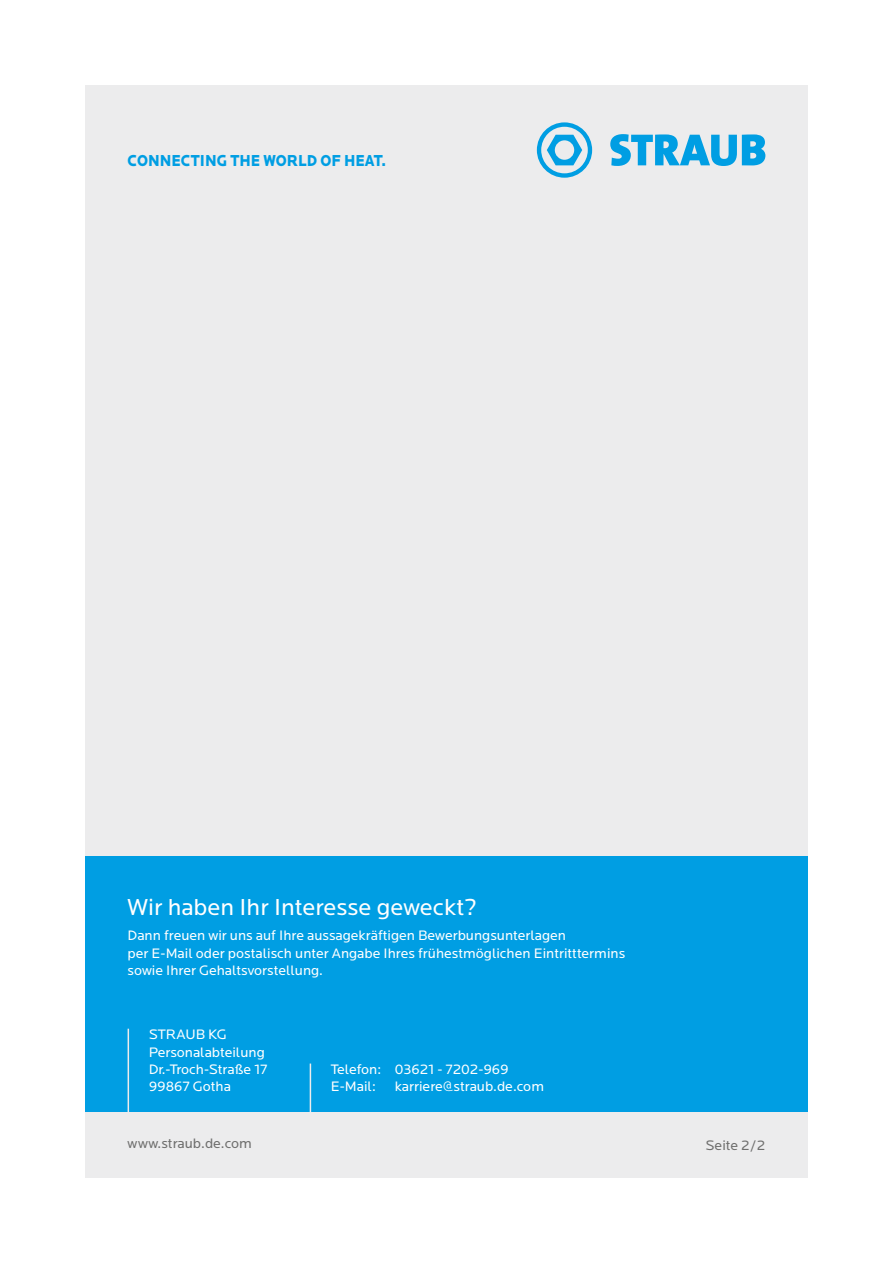
<style>
.page{position:relative;width:893px;height:1263px;background:#fff}
.page>*{position:absolute;margin:0;border:0;box-sizing:border-box;transform-origin:0 0}
.t1{font:24px "Locator";color:#fff}
.t2{font:900 16.5px "Locator";color:#009ee3;scale:.88 1}
.t3{font:14.25px/17.1px "Locator";color:#fff}
.t4{font:14.25px "Locator";color:#6f6f6e}
</style>
<div class="page">
<div style="left:85px;top:85px;width:723px;height:1093px;background:#ececed"></div>
<svg style="left:537px;top:122px;width:228px;height:56px"></svg>
<div style="left:85px;top:857px;width:723px;height:255px;background:#009ee3"></div>
<hr style="left:128px;top:1029px;width:1px;height:106px;background:#ececed">
<hr style="left:310px;top:1063px;width:1px;height:72px;background:#ececed">
<p class="t2" style="left:128px;top:150px;width:295px">CONNECTING THE WORLD OF HEAT.</p>
<h1 class="t1" style="left:128px;top:894px;width:351px">Wir haben Ihr Interesse geweckt?</h1>
<p class="t3" style="left:128px;top:927px;width:499px">Dann freuen wir uns auf Ihre aussagekräftigen Bewerbungsunterlagen<br>per E-Mail oder postalisch unter Angabe Ihres frühestmöglichen Eintritttermins sowie Ihrer Gehaltsvorstellung.</p>
<p class="t3" style="left:149px;top:1026px;width:120px">STRAUB KG<br>Personalabteilung<br>Dr.-Troch-Straße 17<br>99867 Gotha</p>
<p class="t4" style="left:128px;top:1135px;width:126px">www.straub.de.com</p>
<p class="t3" style="left:331px;top:1061px;width:179px">Telefon: 03621 - 7202-969<br>E-Mail:</p>
<p class="t3" style="left:395px;top:1078px;width:151px">karriere@straub.de.com</p>
<p class="t4" style="left:706px;top:1137px;width:61px">Seite 2/2</p>
</div>
